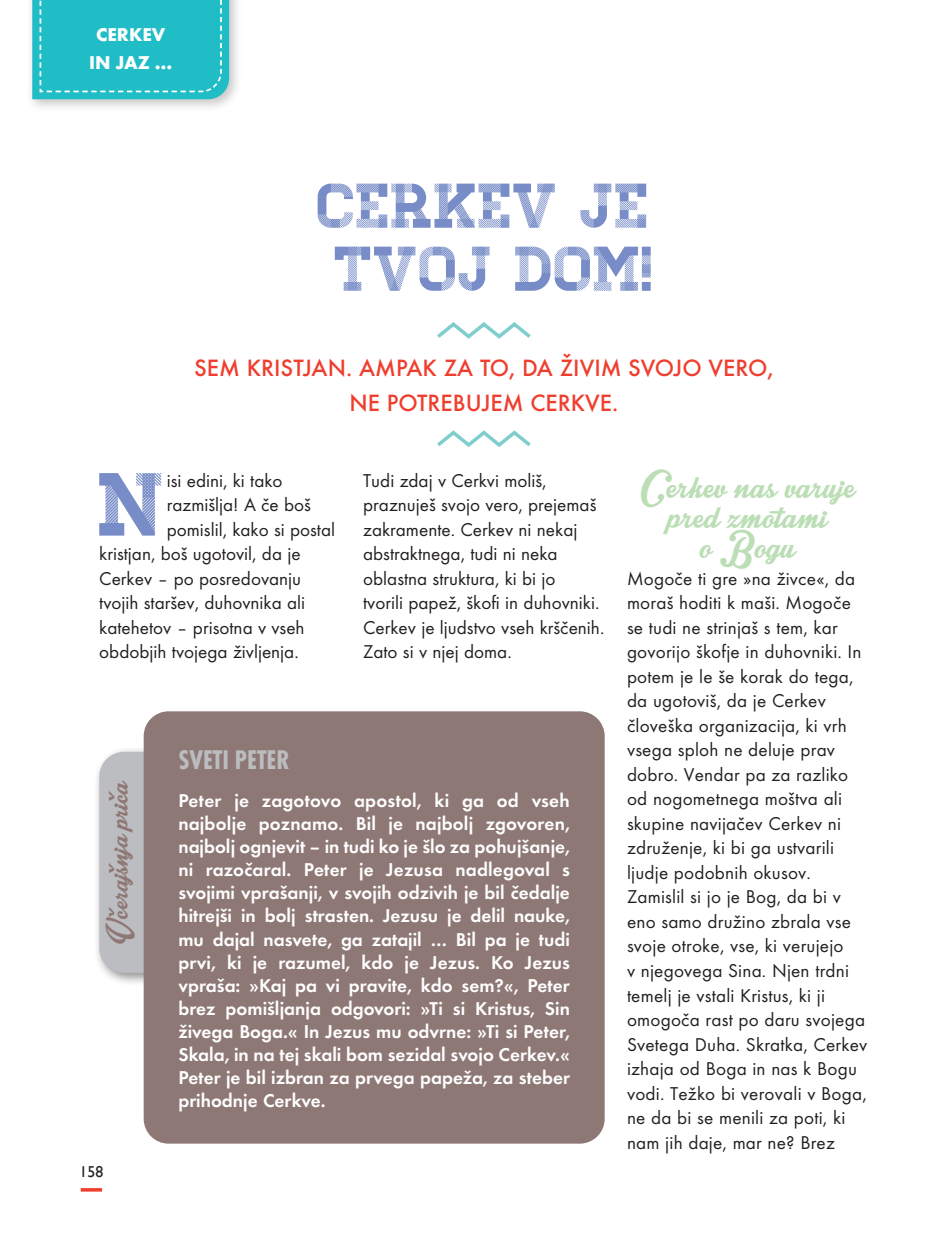
<style>
.page{position:relative;width:943px;height:1241px;background:#fff}
.page>*{position:absolute;margin:0;border:0;box-sizing:border-box;transform-origin:0 0}
.t1{font:89.25px "Homestead Display";color:#788dc7}
.t2{font:63px/63px "Homestead Display";color:#788dc7}
.t3{font:49px "Intrique Script Personal Use";color:#bbdeb5}
.t4{font:38.5px "Intrique Script Personal Use";color:#8e7875}
.t5{font:700 condensed 28px "Futura TEE";color:#bcbdc0}
.t6{font:500 24.5px/35px "Futura TEE";color:#ef3e2e;text-align:center}
.t7{font:19.25px/24.5px "Futura TEE";letter-spacing:.01em;color:#231f20}
.t8{font:600 19.25px/23.1px "Futura TEE";color:#fff;text-align:justify}
.t9{font:700 19.25px/28px "Futura TEE";color:#fff;text-align:center}
.t10{font:15.75px "Gill Sans";color:#231f20}
</style>
<div class="page">
<svg style="left:81px;top:1188px;width:21px;height:3px"></svg>
<div style="left:26px;top:0;width:216px;height:112px;background:#231f20;opacity:.25"></div>
<div style="left:32px;top:0;width:197px;height:99px;background:#21bdc6"></div>
<svg style="left:437px;top:322px;width:94px;height:17px"></svg>
<svg style="left:437px;top:430px;width:94px;height:17px"></svg>
<div style="left:93px;top:745px;width:76px;height:241px;background:#231f20;opacity:.5"></div>
<svg style="left:99px;top:751px;width:45px;height:221px;background:#bdbec1"></svg>
<div style="left:144px;top:711px;width:460px;height:432px;background:#8e7875;border-radius:25px"></div>
<p class="t9" style="left:89px;top:20px;width:85px">CERKEV<br>IN JAZ …</p>
<h2 class="t2" style="left:317px;top:175px;width:338px">CERKEV JE<br>TVOJ DOM!</h2>
<p class="t6" style="left:194px;top:350px;width:580px">SEM KRISTJAN. AMPAK ZA TO, DA ŽIVIM SVOJO VERO,<br>NE POTREBUJEM CERKVE.</p>
<p class="t7" style="left:363px;top:468px;width:243px">Tudi zdaj v Cerkvi moliš, praznuješ svojo vero, prejemaš zakramente. Cerkev ni nekaj abstraktnega, tudi ni neka oblastna struktura, ki bi jo<br>tvorili papež, škofi in duhovniki.<br>Cerkev je ljudstvo vseh krščenih.<br>Zato si v njej doma.</p>
<h3 class="t3" style="left:640px;top:461px;width:216px">Cerkev nas varuje</h3>
<h1 class="t1" style="left:99px;top:452px;width:69px">N</h1>
<p class="t7" style="left:167px;top:467px;width:117px">isi edini, ki tako</p>
<p class="t7" style="left:167px;top:492px;width:146px">razmišlja! A če boš</p>
<p class="t7" style="left:167px;top:516px;width:170px">pomislil, kako si postal</p>
<p class="t7" style="left:99px;top:541px;width:203px">kristjan, boš ugotovil, da je</p>
<p class="t7" style="left:99px;top:565px;width:203px">Cerkev – po posredovanju</p>
<p class="t7" style="left:99px;top:590px;width:207px">tvojih staršev, duhovnika ali</p>
<p class="t7" style="left:99px;top:614px;width:207px">katehetov – prisotna v vseh</p>
<p class="t7" style="left:99px;top:639px;width:201px">obdobjih tvojega življenja.</p>
<h3 class="t3" style="left:668px;top:491px;width:161px">pred zmotami</h3>
<h3 class="t3" style="left:700px;top:520px;width:97px">o Bogu</h3>
<p class="t7" style="left:627px;top:565px;width:242px">Mogoče ti gre »na živce«, da moraš hoditi k maši. Mogoče se tudi ne strinjaš s tem, kar govorijo škofje in duhovniki. In potem je le še korak do tega, da ugotoviš, da je Cerkev človeška organizacija, ki vrh vsega sploh ne deluje prav dobro. Vendar pa za razliko od nogometnega moštva ali skupine navijačev Cerkev ni združenje, ki bi ga ustvarili ljudje podobnih okusov.<br>Zamislil si jo je Bog, da bi v eno samo družino zbrala vse svoje otroke, vse, ki verujejo<br>v njegovega Sina. Njen trdni temelj je vstali Kristus, ki ji omogoča rast po daru svojega<br>Svetega Duha. Skratka, Cerkev izhaja od Boga in nas k Bogu vodi. Težko bi verovali v Boga, ne da bi se menili za poti, ki nam jih daje, mar ne? Brez</p>
<h3 class="t5" style="left:178px;top:743px;width:113px">SVETI PETER</h3>
<p class="t8" style="left:178px;top:788px;width:393px">Peter je zagotovo apostol, ki ga od vseh najbolje poznamo. Bil je najbolj zgovoren, najbolj ognjevit – in tudi ko je šlo za pohujšanje, ni razočaral. Peter je Jezusa nadlegoval s svojimi vprašanji, v svojih odzivih je bil čedalje hitrejši in bolj strasten. Jezusu je delil nauke, mu dajal nasvete, ga zatajil … Bil pa je tudi prvi, ki je razumel, kdo je Jezus. Ko Jezus vpraša: »Kaj pa vi pravite, kdo sem?«, Peter brez pomišljanja odgovori: »Ti si Kristus, Sin živega Boga.« In Jezus mu odvrne: »Ti si Peter, Skala, in na tej skali bom sezidal svojo Cerkev.« Peter je bil izbran za prvega papeža, za steber prihodnje Cerkve.</p>
<h3 class="t4" style="left:99px;top:943px;width:165px;rotate:-90deg">Včerajšnja priča</h3>
<p class="t10" style="left:80px;top:1162px;width:25px">158</p>
</div>
